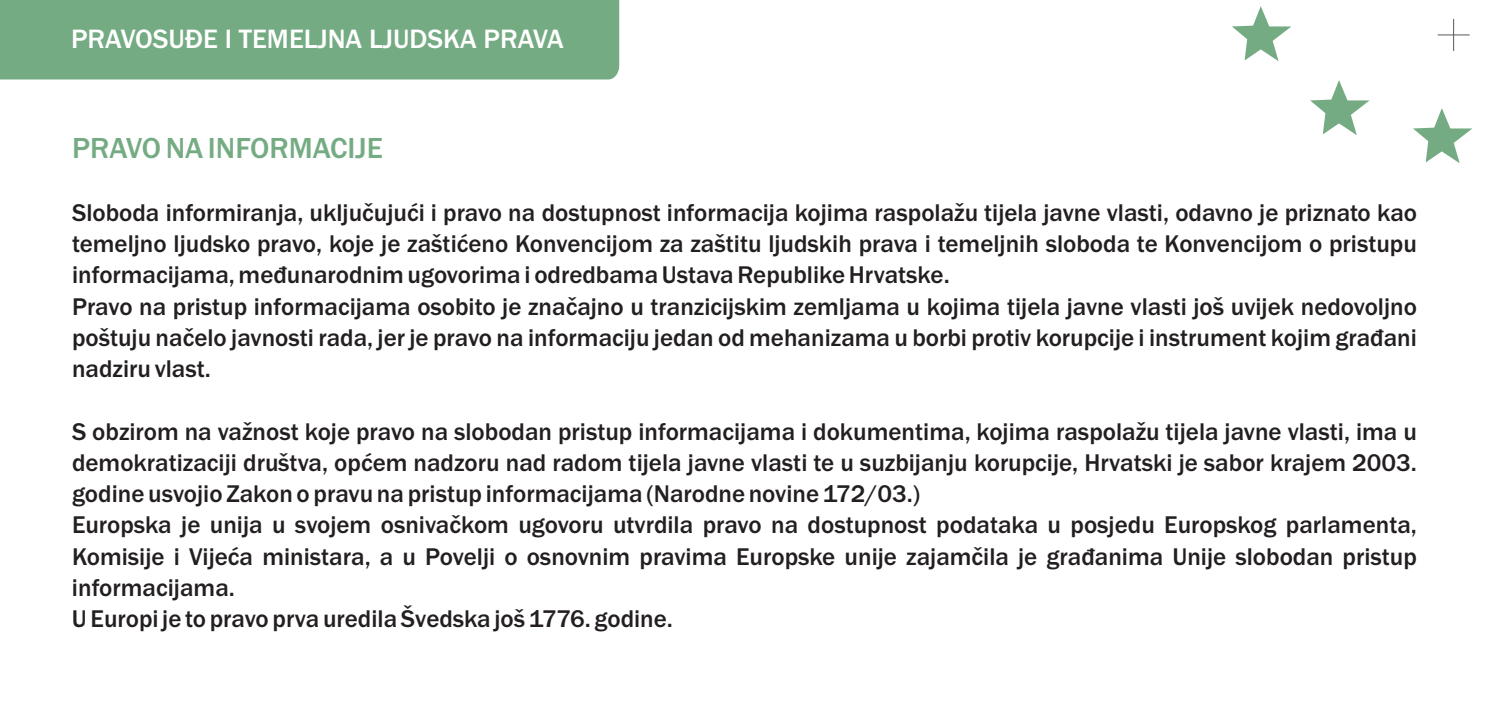
<style>
.page{position:relative;width:1489px;height:709px;background:#fff}
.page>*{position:absolute;margin:0;border:0;box-sizing:border-box;transform-origin:0 0}
.t1{font:500 30px "Franklin Gothic";color:#75ab83}
.t2{font:500 27.5px "Franklin Gothic";color:#fff}
.t3{font:500 25px/31.2px "Franklin Gothic";color:#231f20}
</style>
<div class="page">
<div style="left:0;top:0;width:619px;height:79px;background:#75ab83"></div>
<hr style="left:1452px;top:19px;width:1px;height:32px;background:#57585a">
<hr style="left:1437px;top:34px;width:32px;height:1px;background:#57585a">
<svg style="left:1413px;top:108px;width:59px;height:55px"></svg>
<svg style="left:1310px;top:80px;width:59px;height:55px"></svg>
<svg style="left:1232px;top:6px;width:59px;height:55px"></svg>
<p class="t2" style="left:71px;top:28px;width:494px">PRAVOSUÐE I TEMELJNA LJUDSKA PRAVA</p>
<p class="t1" style="left:72px;top:137px;width:312px">PRAVO NA INFORMACIJE</p>
<p class="t3" style="left:72px;top:199px;width:1346px">Sloboda informiranja, ukljuèujuæi i pravo na dostupnost informacija kojima raspolažu tijela javne vlasti, odavno je priznato kao temeljno ljudsko pravo, koje je zaštiæeno Konvencijom za zaštitu ljudskih prava i temeljnih sloboda te Konvencijom o pristupu informacijama, meðunarodnim ugovorima i odredbama Ustava Republike Hrvatske.<br>Pravo na pristup informacijama osobito je znaèajno u tranzicijskim zemljama u kojima tijela javne vlasti još uvijek nedovoljno poštuju naèelo javnosti rada, jer je pravo na informaciju jedan od mehanizama u borbi protiv korupcije i instrument kojim graðani nadziru vlast.</p>
<p class="t3" style="left:72px;top:417px;width:1346px">S obzirom na važnost koje pravo na slobodan pristup informacijama i dokumentima, kojima raspolažu tijela javne vlasti, ima u demokratizaciji društva, opæem nadzoru nad radom tijela javne vlasti te u suzbijanju korupcije, Hrvatski je sabor krajem 2003. godine usvojio Zakon o pravu na pristup informacijama (Narodne novine 172/03.)<br>Europska je unija u svojem osnivaèkom ugovoru utvrdila pravo na dostupnost podataka u posjedu Europskog parlamenta, Komisije i Vijeæa ministara, a u Povelji o osnovnim pravima Europske unije zajamèila je graðanima Unije slobodan pristup informacijama.<br>U Europi je to pravo prva uredila Švedska još 1776. godine.</p>
</div>
